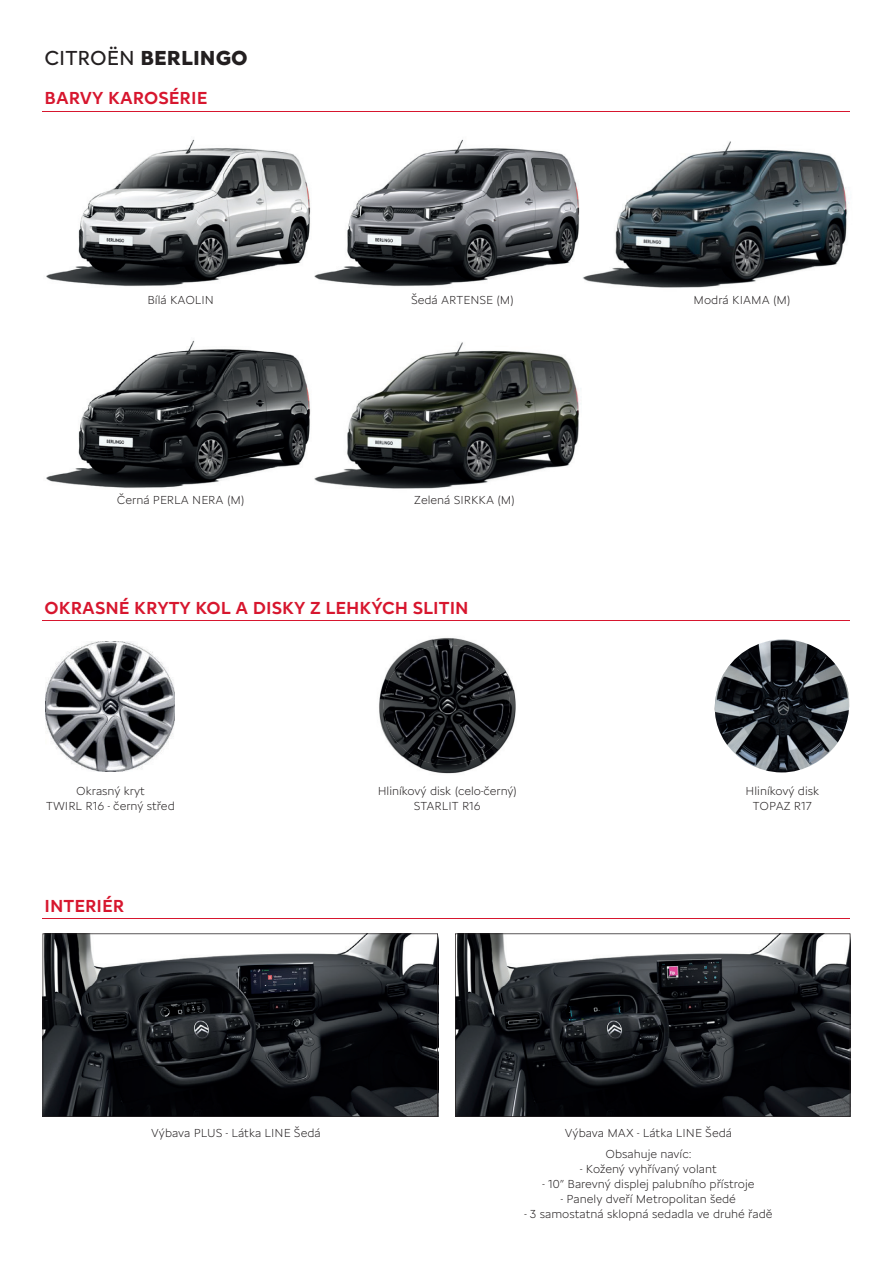
<style>
.page{position:relative;width:893px;height:1263px;background:#fff}
.page>*{position:absolute;margin:0;border:0;box-sizing:border-box;transform-origin:0 0}
.t1{font:700 21px "Citroen Type Latin";color:#231f20}
.t2{font:500 18px "Citroen Type Latin";color:#d7162e}
.t3{font:300 12px/15px "Citroen Type Latin";color:#231f20;text-align:center}
.s1{font-weight:400}
</style>
<div class="page">
<img style="left:46px;top:340px;width:265px;height:148px">
<img style="left:314px;top:342px;width:267px;height:147px">
<img style="left:46px;top:139px;width:530px;height:147px">
<img style="left:576px;top:141px;width:273px;height:147px">
<hr style="left:43px;top:620px;width:807px;height:1px;background:#d7162e">
<hr style="left:43px;top:918px;width:807px;height:1px;background:#d7162e">
<hr style="left:43px;top:111px;width:807px;height:1px;background:#d7162e">
<img style="left:46px;top:642px;width:129px;height:129px">
<img style="left:379px;top:638px;width:137px;height:136px">
<img style="left:384px;top:645px;width:126px;height:120px">
<img style="left:714px;top:639px;width:136px;height:134px">
<svg style="left:43px;top:933px;width:395px;height:184px;background:#343639"></svg>
<svg style="left:455px;top:933px;width:395px;height:184px;background:#34363a"></svg>
<h1 class="t1" style="left:45px;top:42px;width:205px"><span class="s1">CITROËN</span> BERLINGO</h1>
<h2 class="t2" style="left:45px;top:85px;width:164px">BARVY KAROSÉRIE</h2>
<p class="t3" style="left:147px;top:291px;width:68px">Bílá KAOLIN</p>
<p class="t3" style="left:411px;top:291px;width:104px">Šedá ARTENSE (M)</p>
<p class="t3" style="left:117px;top:491px;width:129px">Černá PERLA NERA (M)</p>
<p class="t3" style="left:414px;top:491px;width:102px">Zelená SIRKKA (M)</p>
<h2 class="t2" style="left:45px;top:594px;width:425px">OKRASNÉ KRYTY KOL A DISKY Z LEHKÝCH SLITIN</h2>
<p class="t3" style="left:694px;top:291px;width:98px">Modrá KIAMA (M)</p>
<p class="t3" style="left:46px;top:782px;width:130px">Okrasný kryt<br>TWIRL R16 - černý střed</p>
<p class="t3" style="left:378px;top:782px;width:141px">Hliníkový disk (celo-černý)<br>STARLIT R16</p>
<p class="t3" style="left:746px;top:782px;width:75px">Hliníkový disk<br>TOPAZ R17</p>
<h2 class="t2" style="left:45px;top:892px;width:81px">INTERIÉR</h2>
<p class="t3" style="left:151px;top:1124px;width:171px">Výbava PLUS - Látka LINE Šedá</p>
<p class="t3" style="left:565px;top:1121px;width:169px;line-height:21.5px">Výbava MAX - Látka LINE Šedá<br>Obsahuje navíc:</p>
<p class="t3" style="left:580px;top:1161px;width:138px">- Kožený vyhřívaný volant</p>
<p class="t3" style="left:542px;top:1176px;width:214px">- 10” Barevný displej palubního přístroje</p>
<p class="t3" style="left:561px;top:1191px;width:177px">- Panely dveří Metropolitan šedé</p>
<p class="t3" style="left:524px;top:1206px;width:250px">- 3 samostatná sklopná sedadla ve druhé řadě</p>
</div>
